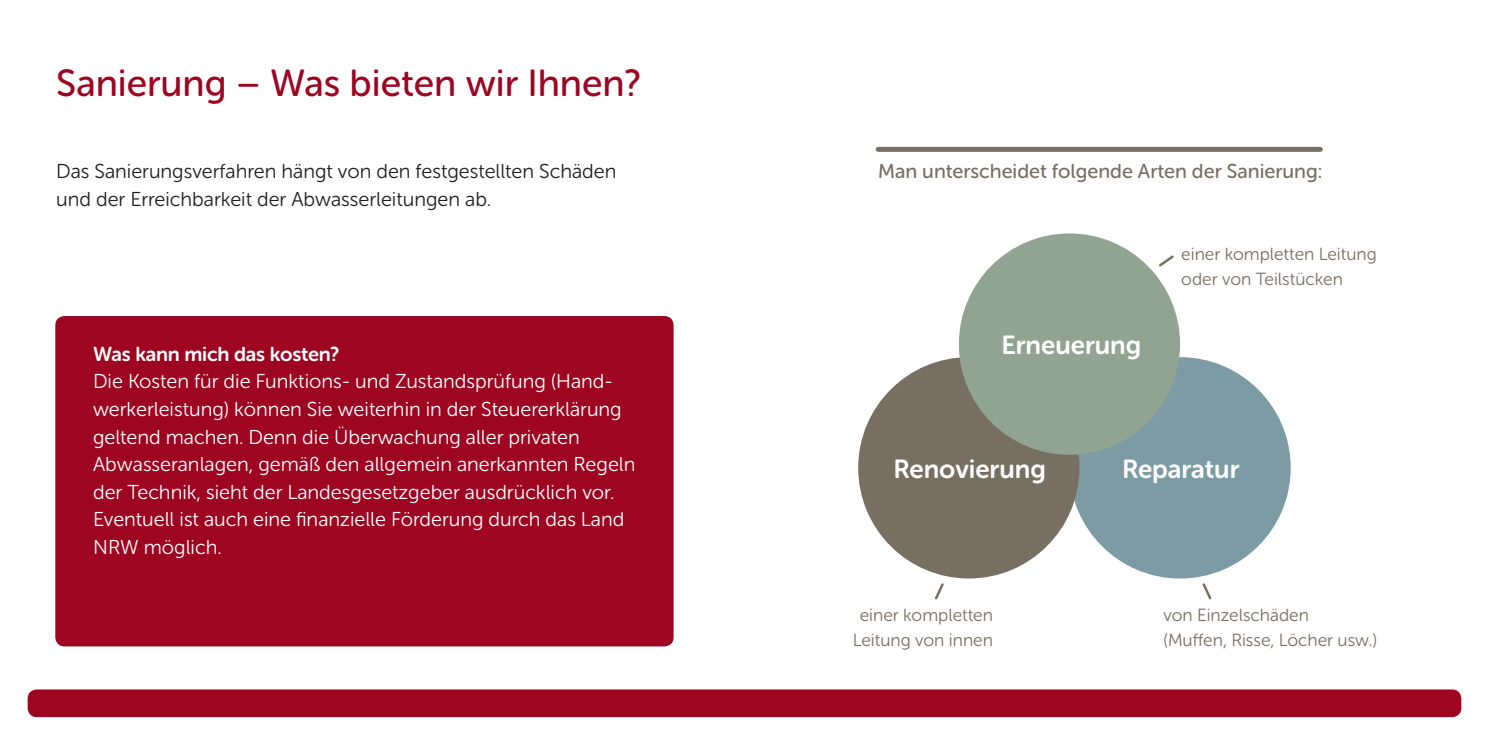
<style>
.page{position:relative;width:1489px;height:745px;background:#fff}
.page>*{position:absolute;margin:0;border:0;box-sizing:border-box;transform-origin:0 0}
.t1{font:37.5px "Museo Sans Rounded 500";color:#9d0521}
.t2{font:26px "Museo Sans Rounded 700";color:#fff}
.t3{font:20px/27.5px "Museo Sans Rounded 300";color:#fff}
.t4{font:20px/27.5px "Museo Sans Rounded 300";color:#231f20}
.t5{font:20px "Museo Sans Rounded 500";color:#786f63}
.t6{font:20px "Museo Sans Rounded 700";letter-spacing:-.01em;color:#fff}
.t7{font:17.5px/25px "Museo Sans Rounded 300";color:#786f63}
</style>
<div class="page">
<div style="left:1069px;top:357px;width:221px;height:221px;background:#7c9ba5;border-radius:50%"></div>
<div style="left:858px;top:357px;width:221px;height:221px;background:#786f63;border-radius:50%"></div>
<div style="left:958px;top:233px;width:221px;height:221px;background:#91a391;border-radius:50%"></div>
<div style="left:28px;top:689px;width:1433px;height:27px;background:#9d0521;border-radius:9px"></div>
<svg style="left:1159px;top:255px;width:15px;height:12px"></svg>
<svg style="left:935px;top:583px;width:9px;height:17px"></svg>
<svg style="left:1202px;top:583px;width:10px;height:17px"></svg>
<div style="left:878px;top:147px;width:442px;height:5px;background:#786f63"></div>
<div style="left:55px;top:316px;width:618px;height:330px;background:#9d0521;border-radius:9px"></div>
<h1 class="t1" style="left:56px;top:62px;width:586px">Sanierung – Was bieten wir Ihnen?</h1>
<p class="t4" style="left:56px;top:158px;width:561px">Das Sanierungsverfahren hängt von den festgestellten Schäden und der Erreichbarkeit der Abwasserleitungen ab.</p>
<p class="t6" style="left:93px;top:342px;width:248px">Was kann mich das kosten?</p>
<p class="t3" style="left:93px;top:368px;width:544px">Die Kosten für die Funktions- und Zustandsprüfung (Hand&shy;werkerleistung) können Sie weiterhin in der Steuererklärung geltend machen. Denn die Überwachung aller privaten Abwasseranlagen, gemäß den allgemein anerkannten Regeln der Technik, sieht der Landesgesetzgeber ausdrücklich vor.<br>Eventuell ist auch eine finanzielle Förderung durch das Land NRW möglich.</p>
<p class="t5" style="left:878px;top:160px;width:446px">Man unterscheidet folgende Arten der Sanierung:</p>
<h2 class="t2" style="left:1001px;top:330px;width:141px">Erneuerung</h2>
<p class="t7" style="left:1181px;top:241px;width:197px">einer kompletten Leitung oder von Teilstücken</p>
<h2 class="t2" style="left:893px;top:454px;width:154px">Renovierung</h2>
<h2 class="t2" style="left:1121px;top:454px;width:119px">Reparatur</h2>
<p class="t7" style="left:852px;top:602px;width:142px;text-align:center">einer kompletten<br>Leitung von innen</p>
<p class="t7" style="left:1163px;top:602px;width:215px">von Einzelschäden<br>(Muffen, Risse, Löcher usw.)</p>
</div>
